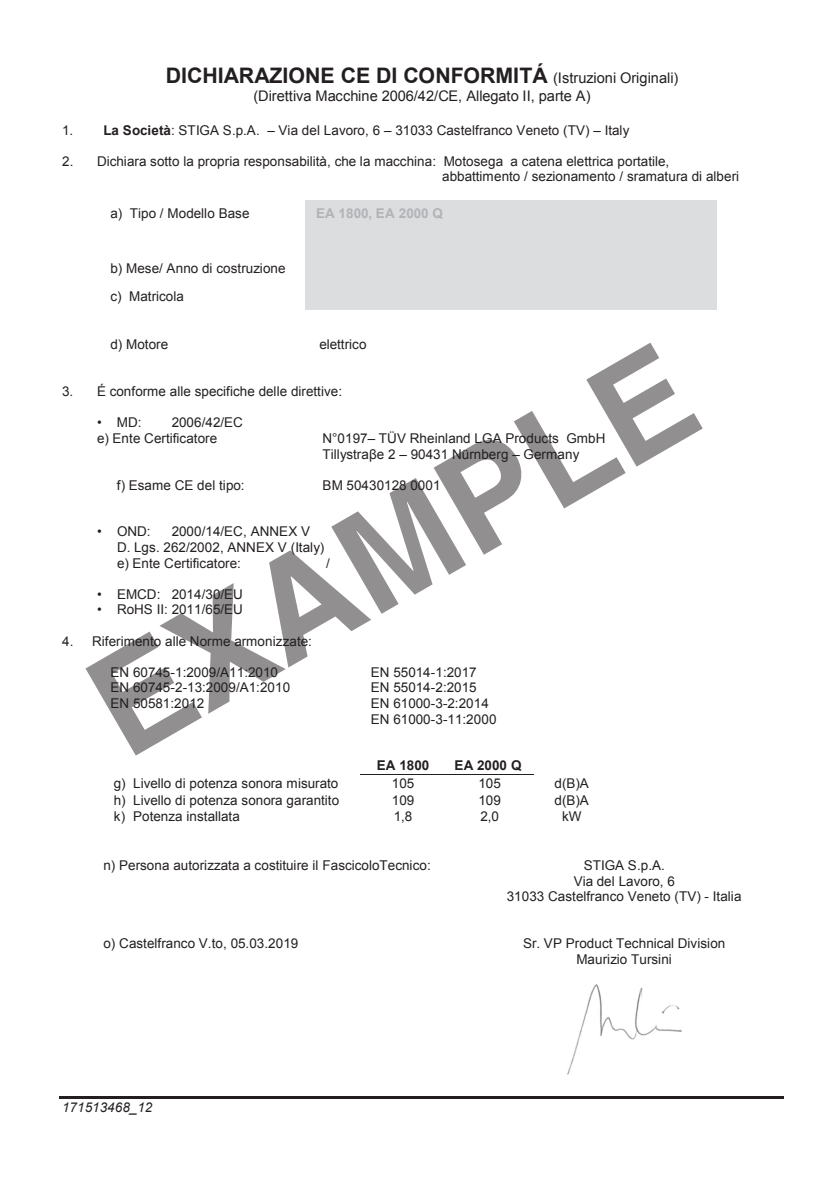
<style>
.page{position:relative;width:840px;height:1191px;background:#fff}
.page>*{position:absolute;margin:0;border:0;box-sizing:border-box;transform-origin:0 0}
.t1{font:700 140px "Helvetica World";color:#231f20}
.t2{font:700 21.4px "Arial";letter-spacing:-.005em;color:#231f20}
.t3{font:14.6px "Arial";color:#231f20}
.t4{font:13.4px/15.6px "Arial";color:#231f20}
.t5{font:700 13.4px "Arial";color:#b2b3b7}
.t6{font:700 13.4px "Arial";color:#231f20}
.t7{font:italic 13.4px "Arial";letter-spacing:-.005em;color:#231f20}
.s1{font-weight:400;font-size:14.6px}
.s2{font-weight:700}
</style>
<div class="page">
<div style="left:305px;top:200px;width:411px;height:27px;background:#dcdddf"></div>
<div style="left:305px;top:227px;width:411px;height:28px;background:#dcdddf"></div>
<div style="left:305px;top:255px;width:411px;height:27px;background:#dcdddf"></div>
<div style="left:305px;top:282px;width:411px;height:28px;background:#dcdddf"></div>
<hr style="left:360px;top:774px;width:82px;height:1px;background:#231f20">
<hr style="left:443px;top:774px;width:90px;height:1px;background:#231f20">
<hr style="left:59px;top:1096px;width:724px;height:3px;background:#231f20">
<img style="left:567px;top:984px;width:113px;height:90px">
<p class="t2" style="left:166px;top:61px;width:513px">DICHIARAZIONE CE DI CONFORMITÁ <span class="s1">(Istruzioni Originali)</span></p>
<p class="t3" style="left:253px;top:86px;width:338px">(Direttiva Macchine 2006/42/CE, Allegato II, parte A)</p>
<p class="t4" style="left:62px;top:122px;width:568px">1. <span class="s2">La Società</span>: STIGA S.p.A. – Via del Lavoro, 6 – 31033 Castelfranco Veneto (TV) – Italy</p>
<p class="t4" style="left:442px;top:153px;width:298px;text-indent:-379px">2. Dichiara sotto la propria responsabilità, che la macchina: Motosega a catena elettrica portatile, abbattimento / sezionamento / sramatura di alberi</p>
<p class="t4" style="left:110px;top:206px;width:140px">a) Tipo / Modello Base</p>
<p class="t5" style="left:316px;top:205px;width:128px">EA 1800, EA 2000 Q</p>
<p class="t4" style="left:110px;top:255px;width:177px;line-height:27.4px">b) Mese/ Anno di costruzione c) Matricola</p>
<p class="t4" style="left:110px;top:337px;width:59px">d) Motore</p>
<p class="t4" style="left:319px;top:337px;width:49px">elettrico</p>
<p class="t4" style="left:62px;top:384px;width:281px">3. É conforme alle specifiche delle direttive:</p>
<p class="t4" style="left:97px;top:415px;width:46px">• MD:</p>
<h1 class="t1" style="left:62px;top:648px;width:672px;rotate:-30deg">EXAMPLE</h1>
<p class="t4" style="left:97px;top:415px;width:147px;text-indent:75px">2006/42/EC e) Ente Certificatore</p>
<p class="t4" style="left:322px;top:431px;width:284px">N°0197– TÜV Rheinland LGA Products GmbH<br>Tillystraβe 2 – 90431 Nürnberg – Germany</p>
<p class="t4" style="left:117px;top:477px;width:129px">f) Esame CE del tipo:</p>
<p class="t4" style="left:322px;top:477px;width:119px">BM 50430128 0001</p>
<p class="t4" style="left:97px;top:524px;width:55px">• OND:</p>
<p class="t4" style="left:117px;top:524px;width:209px;text-indent:55px">2000/14/EC, ANNEX V<br>D. Lgs. 262/2002, ANNEX V (Italy) e) Ente Certificatore:</p>
<p class="t4" style="left:326px;top:555px;width:5px">/</p>
<p class="t4" style="left:97px;top:586px;width:147px">• EMCD: 2014/30/EU</p>
<p class="t4" style="left:97px;top:602px;width:147px">• RoHS II: 2011/65/EU</p>
<p class="t4" style="left:62px;top:633px;width:251px">4. Riferimento alle Norme armonizzate:</p>
<p class="t4" style="left:110px;top:664px;width:169px">EN 60745-1:2009/A11:2010</p>
<p class="t4" style="left:370px;top:664px;width:107px">EN 55014-1:2017</p>
<p class="t4" style="left:110px;top:680px;width:181px">EN 60745-2-13:2009/A1:2010<br>EN 50581:2012</p>
<p class="t4" style="left:370px;top:680px;width:127px">EN 55014-2:2015<br>EN 61000-3-2:2014<br>EN 61000-3-11:2000</p>
<p class="t6" style="left:376px;top:757px;width:54px">EA 1800</p>
<p class="t6" style="left:454px;top:757px;width:68px">EA 2000 Q</p>
<p class="t4" style="left:114px;top:775px;width:226px">g) Livello di potenza sonora misurato</p>
<p class="t4" style="left:392px;top:775px;width:24px">105</p>
<p class="t4" style="left:478px;top:775px;width:24px">105</p>
<p class="t4" style="left:554px;top:775px;width:36px">d(B)A</p>
<p class="t4" style="left:114px;top:792px;width:227px">h) Livello di potenza sonora garantito</p>
<p class="t4" style="left:392px;top:792px;width:24px">109</p>
<p class="t4" style="left:478px;top:792px;width:24px">109</p>
<p class="t4" style="left:554px;top:792px;width:36px">d(B)A</p>
<p class="t4" style="left:114px;top:809px;width:128px">k) Potenza installata</p>
<p class="t4" style="left:393px;top:809px;width:20px">1,8</p>
<p class="t4" style="left:480px;top:809px;width:20px">2,0</p>
<p class="t4" style="left:562px;top:809px;width:21px">kW</p>
<p class="t4" style="left:103px;top:857px;width:328px">n) Persona autorizzata a costituire il FascicoloTecnico:</p>
<p class="t4" style="left:506px;top:857px;width:236px;text-align:center">STIGA S.p.A.<br>Via del Lavoro, 6<br>31033 Castelfranco Veneto (TV) - Italia</p>
<p class="t4" style="left:103px;top:935px;width:196px">o) Castelfranco V.to, 05.03.2019</p>
<p class="t4" style="left:523px;top:935px;width:203px;text-align:center">Sr. VP Product Technical Division<br>Maurizio Tursini</p>
<p class="t7" style="left:62px;top:1098px;width:92px">171513468_12</p>
</div>
